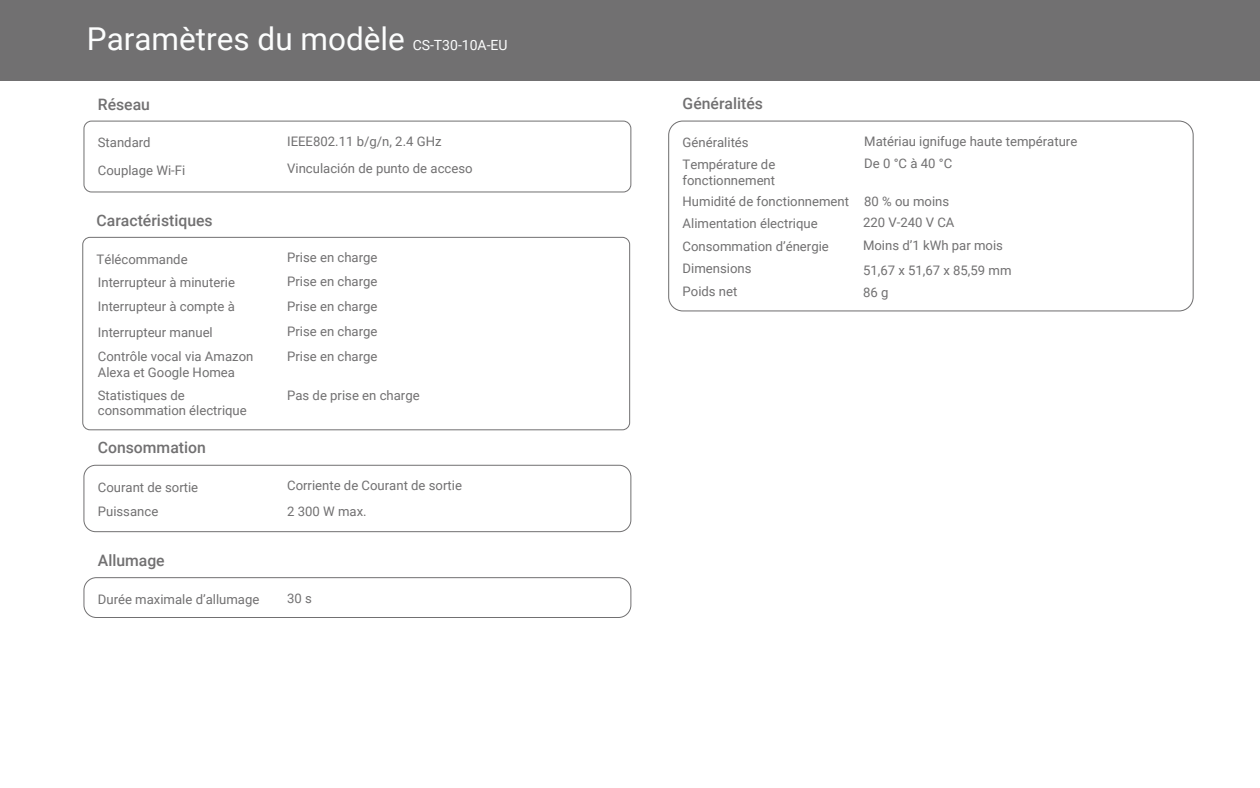
<style>
.page{position:relative;width:1260px;height:788px;background:#fff}
.page>*{position:absolute;margin:0;border:0;box-sizing:border-box;transform-origin:0 0}
.t1{font:31.5px "Roboto";color:#fcfdfd}
.t2{font:500 15.75px "Roboto";color:#717071}
.t3{font:14px "Roboto";color:#fcfdfd}
.t4{font:13.12px/15.8px "Roboto";color:#717071}
</style>
<div class="page">
<div style="left:0;top:0;width:1260px;height:80px;background:#717071"></div>
<div style="left:84px;top:465px;width:547px;height:67px;border:1px solid #717071;border-radius:12px"></div>
<div style="left:84px;top:577px;width:547px;height:41px;border:1px solid #717071;border-radius:12px"></div>
<div style="left:84px;top:121px;width:547px;height:71px;border:1px solid #717071;border-radius:8px"></div>
<div style="left:82px;top:237px;width:548px;height:193px;border:1px solid #717071;border-radius:7px"></div>
<div style="left:668px;top:120px;width:526px;height:191px;border:1px solid #717071;border-radius:14px"></div>
<h1 class="t1" style="left:87px;top:16px;width:320px">Paramètres du modèle</h1>
<p class="t3" style="left:413px;top:35px;width:96px">CS-T30-10A-EU</p>
<p class="t2" style="left:98px;top:93px;width:54px">Réseau</p>
<p class="t4" style="left:98px;top:134px;width:54px">Standard</p>
<p class="t4" style="left:287px;top:133px;width:156px">IEEE802.11 b/g/n, 2.4 GHz</p>
<p class="t4" style="left:98px;top:161px;width:89px">Couplage Wi-Fi</p>
<p class="t4" style="left:287px;top:160px;width:187px">Vinculación de punto de acceso</p>
<p class="t2" style="left:97px;top:209px;width:118px">Caractéristiques</p>
<p class="t4" style="left:97px;top:250px;width:93px">Télécommande</p>
<p class="t4" style="left:287px;top:249px;width:92px">Prise en charge</p>
<p class="t4" style="left:98px;top:274px;width:139px">Interrupteur à minuterie</p>
<p class="t4" style="left:287px;top:272px;width:92px">Prise en charge</p>
<p class="t4" style="left:98px;top:298px;width:138px">Interrupteur à compte à</p>
<p class="t4" style="left:287px;top:298px;width:92px">Prise en charge</p>
<p class="t4" style="left:98px;top:324px;width:116px">Interrupteur manuel</p>
<p class="t4" style="left:287px;top:323px;width:92px">Prise en charge</p>
<p class="t4" style="left:98px;top:348px;width:157px">Contrôle vocal via Amazon<br>Alexa et Google Homea</p>
<p class="t4" style="left:287px;top:348px;width:92px">Prise en charge</p>
<p class="t4" style="left:98px;top:386px;width:150px">Statistiques de consommation électrique</p>
<p class="t4" style="left:287px;top:386px;width:134px">Pas de prise en charge</p>
<p class="t2" style="left:98px;top:436px;width:109px">Consommation</p>
<p class="t4" style="left:98px;top:478px;width:102px">Courant de sortie</p>
<p class="t4" style="left:287px;top:477px;width:176px">Corriente de Courant de sortie</p>
<p class="t4" style="left:98px;top:502px;width:62px">Puissance</p>
<p class="t4" style="left:287px;top:502px;width:81px">2 300 W max.</p>
<p class="t2" style="left:98px;top:549px;width:68px">Allumage</p>
<p class="t4" style="left:98px;top:591px;width:163px">Durée maximale d’allumage</p>
<p class="t4" style="left:287px;top:589px;width:26px">30 s</p>
<p class="t2" style="left:683px;top:93px;width:82px">Généralités</p>
<p class="t4" style="left:683px;top:134px;width:68px">Généralités</p>
<p class="t4" style="left:864px;top:133px;width:215px">Matériau ignifuge haute température</p>
<p class="t4" style="left:683px;top:156px;width:94px">Température de fonctionnement</p>
<p class="t4" style="left:864px;top:155px;width:89px">De 0 °C à 40 °C</p>
<p class="t4" style="left:683px;top:189px;width:268px;line-height:22.4px">Humidité de fonctionnement 80 % ou moins<br>Alimentation électrique</p>
<p class="t4" style="left:863px;top:214px;width:93px">220 V-240 V CA</p>
<p class="t4" style="left:683px;top:238px;width:148px">Consommation d’énergie</p>
<p class="t4" style="left:863px;top:237px;width:141px">Moins d’1 kWh par mois</p>
<p class="t4" style="left:683px;top:260px;width:70px">Dimensions</p>
<p class="t4" style="left:863px;top:261px;width:150px">51,67 x 51,67 x 85,59 mm</p>
<p class="t4" style="left:683px;top:283px;width:56px">Poids net</p>
<p class="t4" style="left:863px;top:284px;width:27px">86 g</p>
</div>
